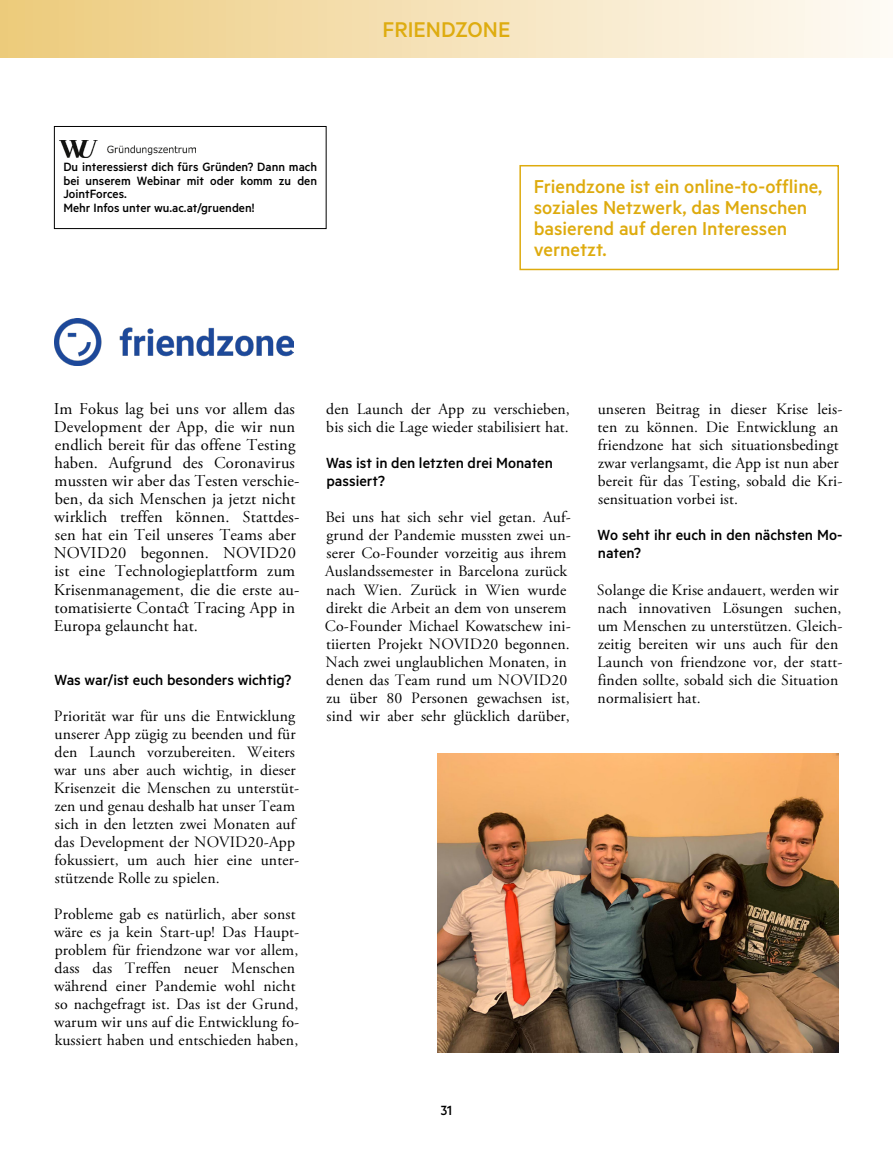
<style>
.page{position:relative;width:893px;height:1149px;background:#fff}
.page>*{position:absolute;margin:0;border:0;box-sizing:border-box;transform-origin:0 0}
.t1{font:500 24px "Metric";color:#deac10}
.t2{font:500 21px/21px "Metric";color:#deab0e}
.t3{font:16.5px/18px "Adobe Garamond Pro";letter-spacing:.01em;color:#000}
.t4{font:500 16.5px/18px "Metric";color:#000}
.t5{font:15.75px/18px "Adobe Garamond Pro";letter-spacing:.01em;color:#000}
.t6{font:500 15px "Metric";color:#000}
.t7{font:500 13.5px/13.5px "Metric";color:#000}
</style>
<div class="page">
<div style="left:0;top:0;width:893px;height:57px;background:linear-gradient(to right,#edca7c,#fefbf7)"></div>
<img style="left:54px;top:318px;width:239px;height:48px">
<div style="left:519px;top:165px;width:320px;height:105px;border:2px solid #deab0e"></div>
<img style="left:438px;top:753px;width:401px;height:299px">
<div style="left:54px;top:126px;width:273px;height:103px;border:1px solid #000"></div>
<img style="left:59px;top:140px;width:137px;height:17px">
<p class="t7" style="left:63px;top:160px;width:255px">Du interessierst dich fürs Gründen? Dann mach bei unserem Webinar mit oder komm zu den JointForces.<br>Mehr Infos unter wu.ac.at/gruenden!</p>
<h1 class="t1" style="left:383px;top:16px;width:129px">FRIENDZONE</h1>
<h2 class="t2" style="left:534px;top:175px;width:290px">Friendzone ist ein online-to-offline, soziales Netzwerk, das Menschen basierend auf deren Interessen vernetzt.</h2>
<p class="t3" style="left:54px;top:400px;width:247px">Im Fokus lag bei uns vor allem das Development der App, die wir nun endlich bereit für das offene Testing haben. Aufgrund des Coronavirus mussten wir aber das Testen verschie&shy;ben, da sich Menschen ja jetzt nicht wirklich treffen können. Stattdes&shy;sen hat ein Teil unseres Teams aber NOVID20 begonnen. NOVID20 ist eine Technologieplattform zum Krisenmanagement, die die erste au&shy;tomatisierte Contact Tracing App in Europa gelauncht hat.</p>
<p class="t4" style="left:54px;top:669px;width:238px">Was war/ist euch besonders wichtig?</p>
<p class="t5" style="left:54px;top:707px;width:247px">Priorität war für uns die Entwicklung unserer App zügig zu beenden und für den Launch vorzubereiten. Weiters war uns aber auch wichtig, in dieser Krisenzeit die Menschen zu unterstüt&shy;zen und genau deshalb hat unser Team sich in den letzten zwei Monaten auf das Development der NOVID20-App fokussiert, um auch hier eine unter&shy;stützende Rolle zu spielen.</p>
<p class="t5" style="left:54px;top:905px;width:247px">Probleme gab es natürlich, aber sonst wäre es ja kein Start-up! Das Haupt&shy;problem für friendzone war vor allem, dass das Treffen neuer Menschen während einer Pandemie wohl nicht so nachgefragt ist. Das ist der Grund, warum wir uns auf die Entwicklung fo&shy;kussiert haben und entschieden haben,</p>
<p class="t5" style="left:326px;top:401px;width:245px">den Launch der App zu verschieben, bis sich die Lage wieder stabilisiert hat.</p>
<p class="t4" style="left:326px;top:453px;width:228px">Was ist in den letzten drei Monaten passiert?</p>
<p class="t5" style="left:325px;top:509px;width:247px">Bei uns hat sich sehr viel getan. Auf&shy;grund der Pandemie mussten zwei un&shy;serer Co-Founder vorzeitig aus ihrem Auslandssemester in Barcelona zurück nach Wien. Zurück in Wien wurde direkt die Arbeit an dem von unserem Co-Founder Michael Kowatschew ini&shy;tiierten Projekt NOVID20 begonnen.<br>Nach zwei unglaublichen Monaten, in denen das Team rund um NOVID20 zu über 80 Personen gewachsen ist, sind wir aber sehr glücklich darüber,</p>
<p class="t6" style="left:441px;top:1100px;width:13px">31</p>
<p class="t5" style="left:598px;top:401px;width:246px">unseren Beitrag in dieser Krise leis&shy;ten zu können. Die Entwicklung an friendzone hat sich situationsbedingt zwar verlangsamt, die App ist nun aber bereit für das Testing, sobald die Kri&shy;sensituation vorbei ist.</p>
<p class="t4" style="left:598px;top:525px;width:246px">Wo seht ihr euch in den nächsten Mo&shy;naten?</p>
<p class="t5" style="left:597px;top:581px;width:247px">Solange die Krise andauert, werden wir nach innovativen Lösungen suchen, um Menschen zu unterstützen. Gleich&shy;zeitig bereiten wir uns auch für den Launch von friendzone vor, der statt&shy;finden sollte, sobald sich die Situation normalisiert hat.</p>
</div>
